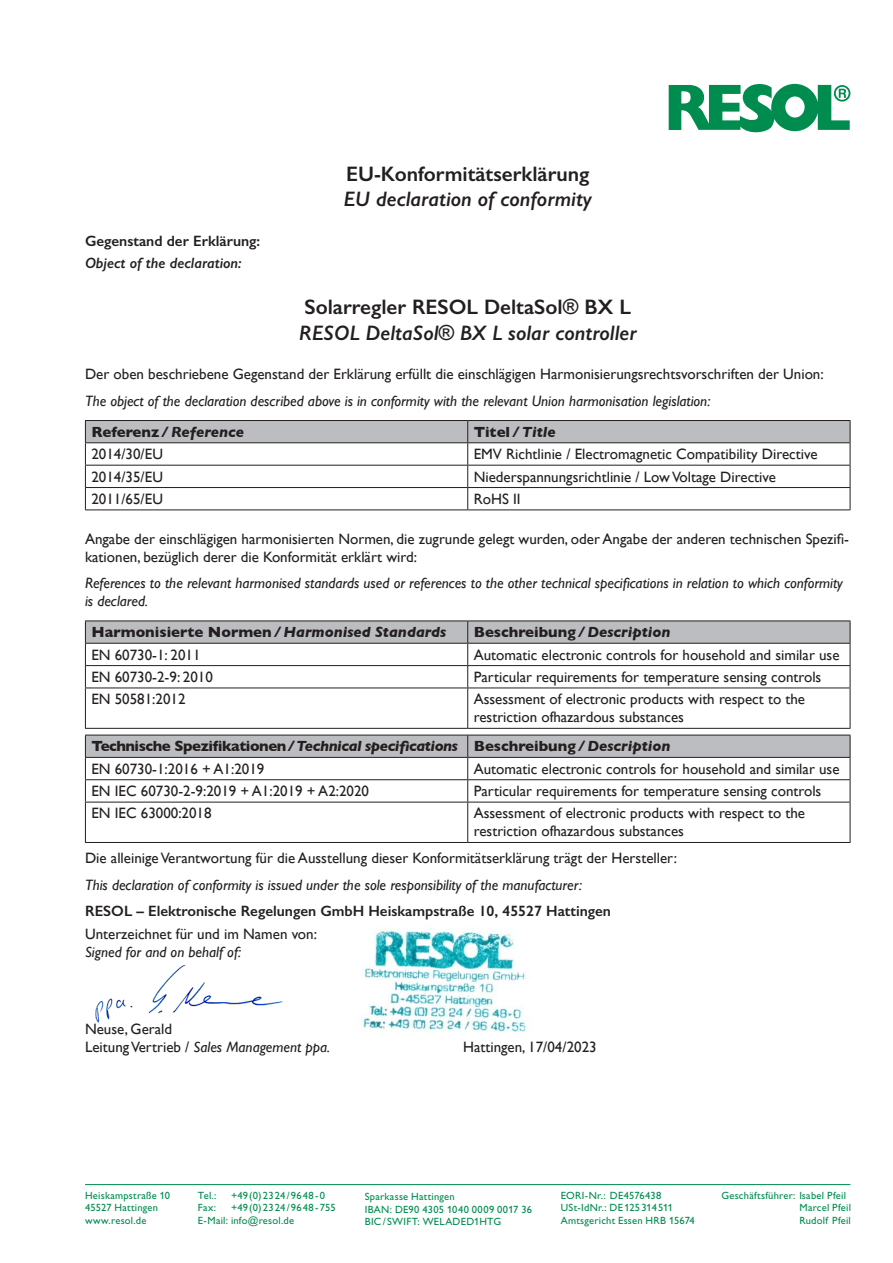
<style>
.page{position:relative;width:893px;height:1263px;background:#fff}
.page>*{position:absolute;margin:0;border:0;box-sizing:border-box;transform-origin:0 0}
.t1{font:italic 600 21px "Gill Sans";color:#231f20}
.t2{font:600 21px "Gill Sans";color:#231f20}
.t3{font:15px/18px "Gill Sans";color:#231f20}
.t4{font:italic 15px/31.2px "Gill Sans";color:#231f20}
.t5{font:700 15px/22.4px "Gill Sans";letter-spacing:-.03em;color:#231f20}
.t6{font:600 15px "Gill Sans";color:#231f20}
.t7{font:700 15px "Gill Sans";color:#231f20}
.t8{font:italic 600 15px "Gill Sans";color:#231f20}
.t9{font:10.5px/12.6px "Gill Alt One";letter-spacing:.025em;color:#008c4e}
.s1{font-weight:700;font-style:normal}
.s2{font-weight:700}
.s3{font-style:italic}
.s4{font-weight:400}
</style>
<div class="page">
<img style="left:363px;top:927px;width:164px;height:105px">
<svg style="left:669px;top:84px;width:181px;height:48px"></svg>
<hr style="left:85px;top:1184px;width:765px;height:1px;background:#008c4e">
<hr style="left:85px;top:509px;width:383px;height:1px;background:#231f20">
<hr style="left:468px;top:509px;width:382px;height:1px;background:#231f20">
<svg style="left:85px;top:420px;width:766px;height:89px"></svg>
<hr style="left:85px;top:442px;width:383px;height:1px;background:#231f20">
<hr style="left:468px;top:442px;width:382px;height:1px;background:#231f20">
<hr style="left:85px;top:620px;width:383px;height:1px;background:#231f20">
<hr style="left:468px;top:620px;width:382px;height:1px;background:#231f20">
<svg style="left:85px;top:621px;width:766px;height:67px"></svg>
<hr style="left:85px;top:688px;width:383px;height:1px;background:#231f20">
<hr style="left:85px;top:688px;width:1px;height:40px;background:#231f20">
<hr style="left:468px;top:688px;width:382px;height:1px;background:#231f20">
<hr style="left:467px;top:688px;width:1px;height:40px;background:#231f20">
<hr style="left:850px;top:688px;width:1px;height:40px;background:#231f20">
<hr style="left:85px;top:728px;width:383px;height:1px;background:#231f20">
<hr style="left:468px;top:728px;width:382px;height:1px;background:#231f20">
<svg style="left:85px;top:735px;width:766px;height:67px"></svg>
<hr style="left:85px;top:802px;width:383px;height:1px;background:#231f20">
<hr style="left:85px;top:802px;width:1px;height:40px;background:#231f20">
<hr style="left:468px;top:802px;width:382px;height:1px;background:#231f20">
<hr style="left:467px;top:802px;width:1px;height:40px;background:#231f20">
<hr style="left:850px;top:802px;width:1px;height:40px;background:#231f20">
<hr style="left:85px;top:842px;width:383px;height:1px;background:#231f20">
<hr style="left:468px;top:842px;width:382px;height:1px;background:#231f20">
<img style="left:95px;top:965px;width:188px;height:58px">
<p class="t6" style="left:85px;top:232px;width:177px">Gegenstand der Erklärung:</p>
<p class="t8" style="left:85px;top:253px;width:158px">Object of the declaration:</p>
<h1 class="t2" style="left:346px;top:161px;width:245px">EU-Konformitätserklärung</h1>
<h1 class="t1" style="left:343px;top:186px;width:250px">EU declaration of conformity</h1>
<h1 class="t2" style="left:304px;top:294px;width:328px">Solarregler RESOL DeltaSol® BX L</h1>
<h1 class="t1" style="left:299px;top:320px;width:340px">RESOL DeltaSol® BX L solar controller</h1>
<p class="t3" style="left:85px;top:365px;width:740px">Der oben beschriebene Gegenstand der Erklärung erfüllt die einschlägigen Harmonisierungsrechtsvorschriften der Union:</p>
<p class="t4" style="left:91px;top:385px;width:620px;text-indent:-6px">The object of the declaration described above is in conformity with the relevant Union harmonisation legislation:<br><span class="s1">Referenz/</span><span class="s2">Reference</span></p>
<p class="t7" style="left:474px;top:420px;width:84px">Titel/<span class="s3">Title</span></p>
<p class="t3" style="left:91px;top:445px;width:73px">2014/30/EU</p>
<p class="t3" style="left:474px;top:445px;width:345px">EMV Richtlinie / Electromagnetic Compatibility Directive</p>
<p class="t3" style="left:91px;top:467px;width:73px">2014/35/EU</p>
<p class="t3" style="left:474px;top:467px;width:304px">Niederspannungsrichtlinie / Low Voltage Directive</p>
<p class="t3" style="left:91px;top:490px;width:73px">2011/65/EU</p>
<p class="t3" style="left:474px;top:490px;width:48px">RoHS II</p>
<p class="t3" style="left:85px;top:529px;width:765px">Angabe der einschlägigen harmonisierten Normen, die zugrunde gelegt wurden, oder Angabe der anderen technischen Spezifi&shy;kationen, bezüglich derer die Konformität erklärt wird:</p>
<p class="t4" style="left:85px;top:574px;width:759px;line-height:18px">References to the relevant harmonised standards used or references to the other technical specifications in relation to which conformity is declared.</p>
<p class="t7" style="left:91px;top:620px;width:356px">Harmonisierte Normen/<span class="s3">Harmonised Standards</span></p>
<p class="t7" style="left:474px;top:620px;width:198px">Beschreibung/<span class="s3">Description</span></p>
<p class="t3" style="left:91px;top:645px;width:111px">EN 60730-1: 2011</p>
<p class="t3" style="left:474px;top:645px;width:367px">Automatic electronic controls for household and similar use</p>
<p class="t3" style="left:91px;top:668px;width:123px">EN 60730-2-9: 2010</p>
<p class="t3" style="left:474px;top:668px;width:349px">Particular requirements for temperature sensing controls</p>
<p class="t3" style="left:91px;top:690px;width:96px">EN 50581:2012</p>
<p class="t3" style="left:474px;top:690px;width:333px">Assessment of electronic products with respect to the restriction ofhazardous substances</p>
<p class="t5" style="left:91px;top:735px;width:581px">Technische Spezifikationen/<span class="s3">Technical specifications</span> Beschreibung /<span class="s3">Description<br></span><span class="s4">EN 60730-1:2016 + A1:2019</span></p>
<p class="t3" style="left:474px;top:759px;width:367px">Automatic electronic controls for household and similar use</p>
<p class="t3" style="left:91px;top:782px;width:279px">EN IEC 60730-2-9:2019 + A1:2019 + A2:2020</p>
<p class="t3" style="left:474px;top:782px;width:349px">Particular requirements for temperature sensing controls</p>
<p class="t3" style="left:91px;top:804px;width:122px">EN IEC 63000:2018</p>
<p class="t3" style="left:474px;top:804px;width:333px">Assessment of electronic products with respect to the restriction ofhazardous substances</p>
<p class="t3" style="left:85px;top:849px;width:593px">Die alleinige Verantwortung für die Ausstellung dieser Konformitätserklärung trägt der Hersteller:</p>
<p class="t4" style="left:85px;top:869px;width:498px">This declaration of conformity is issued under the sole responsibility of the manufacturer:</p>
<p class="t6" style="left:85px;top:902px;width:527px">RESOL – Elektronische Regelungen GmbH Heiskampstraße 10, 45527 Hattingen</p>
<p class="t3" style="left:85px;top:924px;width:233px">Unterzeichnet für und im Namen von:</p>
<p class="t4" style="left:85px;top:936px;width:158px">Signed for and on behalf of:</p>
<p class="t3" style="left:85px;top:1020px;width:247px">Neuse, Gerald<br>Leitung Vertrieb / <span class="s3">Sales Management ppa.</span></p>
<p class="t3" style="left:463px;top:1038px;width:135px">Hattingen, 17/04/2023</p>
<p class="t9" style="left:198px;top:1201px;width:139px;text-indent:33px">+49(0)2324/9648-755<br>E-Mail: info@resol.de</p>
<p class="t9" style="left:365px;top:1190px;width:169px">Sparkasse Hattingen<br>IBAN: DE90 4305 1040 0009 0017 36<br>BIC/SWIFT: WELADED1HTG</p>
<p class="t9" style="left:561px;top:1189px;width:136px">EORI-Nr.: DE4576438<br>USt-IdNr.: DE125314511<br>Amtsgericht Essen HRB 15674</p>
<p class="t9" style="left:799px;top:1189px;width:53px;text-indent:-78px">Geschäftsführer: Isabel Pfeil<br>Marcel Pfeil<br>Rudolf Pfeil</p>
<p class="t9" style="left:85px;top:1189px;width:87px">Heiskampstraße 10<br>45527 Hattingen www.resol.de</p>
<p class="t9" style="left:198px;top:1189px;width:20px">Tel.:</p>
<p class="t9" style="left:231px;top:1189px;width:96px">+49(0)2324/9648-0</p>
<p class="t9" style="left:198px;top:1201px;width:20px">Fax:</p>
</div>
